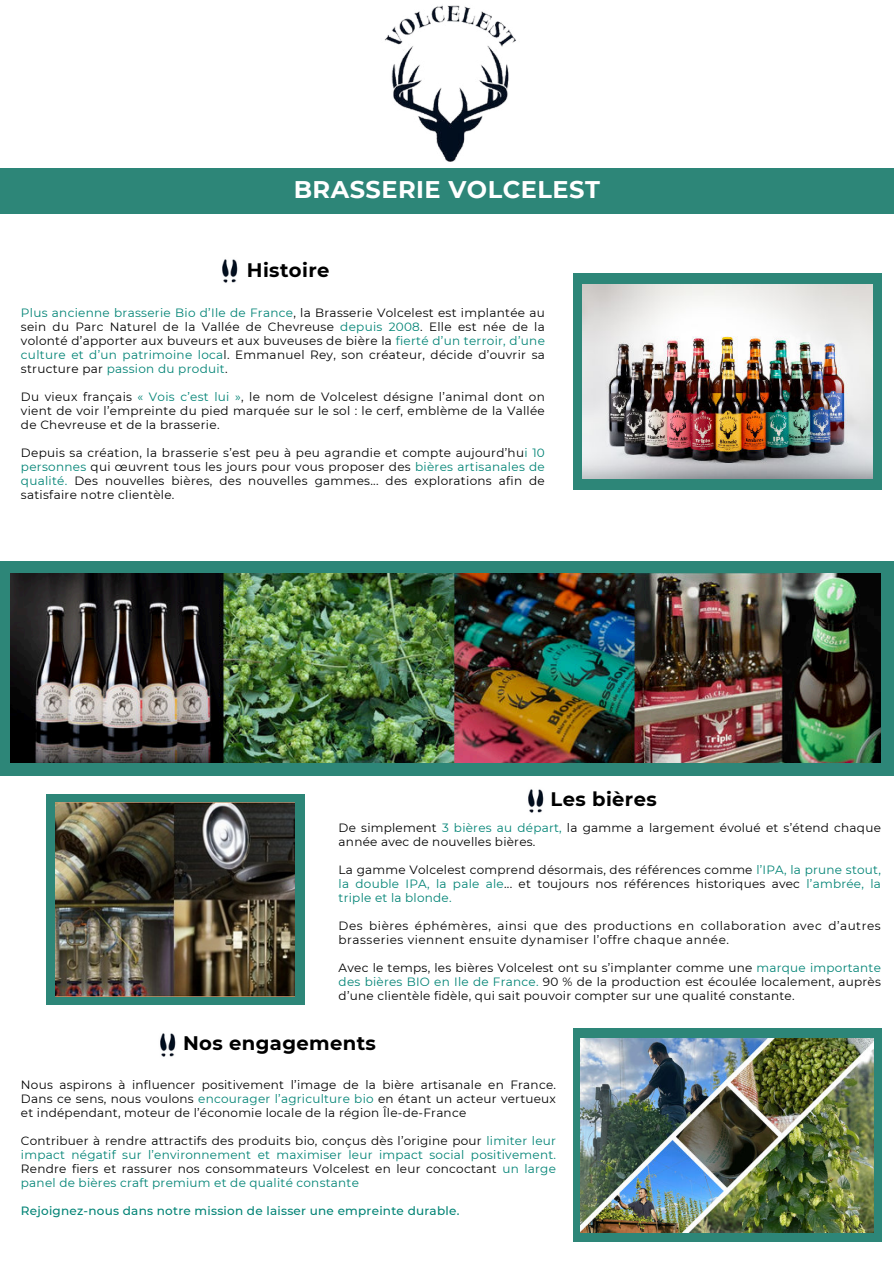
<style>
.page{position:relative;width:894px;height:1264px;background:#fff}
.page>*{position:absolute;margin:0;border:0;box-sizing:border-box;transform-origin:0 0}
.t1{font:700 24px "Montserrat";letter-spacing:.02em;color:#fff}
.t2{font:700 19.5px "Montserrat";letter-spacing:.02em;color:#000}
.t3{font:12px/14px "Montserrat";letter-spacing:.025em;color:#000;text-align:justify}
.t4{font:12px/14px "Montserrat";letter-spacing:.02em;color:#008375;text-align:justify}
.t5{font:12px/14px "Montserrat";letter-spacing:.045em;color:#000}
.t6{font:500 12px "Montserrat";letter-spacing:.02em;color:#008375}
.s1{color:#008375}
.s2{color:#000}
</style>
<div class="page">
<div style="left:0;top:561px;width:893px;height:215px;background:#2d8678"></div>
<img style="left:10px;top:574px;width:870px;height:189px">
<div style="left:46px;top:795px;width:259px;height:209px;background:#2d8678"></div>
<img style="left:55px;top:803px;width:239px;height:193px">
<img style="left:384px;top:5px;width:132px;height:157px">
<div style="left:0;top:168px;width:893px;height:46px;background:#2d8678"></div>
<div style="left:573px;top:1028px;width:307px;height:213px;background:#2d8678"></div>
<img style="left:580px;top:1038px;width:293px;height:194px">
<img style="left:222px;top:259px;width:16px;height:24px">
<img style="left:528px;top:789px;width:16px;height:24px">
<img style="left:160px;top:1033px;width:16px;height:24px">
<div style="left:573px;top:273px;width:307px;height:216px;background:#2d8678"></div>
<img style="left:582px;top:284px;width:290px;height:194px">
<h1 class="t1" style="left:294px;top:173px;width:307px">BRASSERIE VOLCELEST</h1>
<h2 class="t2" style="left:247px;top:256px;width:84px">Histoire</h2>
<p class="t3" style="left:21px;top:306px;width:525px"><span class="s1">Plus ancienne brasserie Bio d’Ile de France</span>, la Brasserie Volcelest est implantée au sein du Parc Naturel de la Vallée de Chevreuse <span class="s1">depuis 2008</span>. Elle est née de la volonté d’apporter aux buveurs et aux buveuses de bière la <span class="s1">fierté d’un terroir, d’une culture et d’un patrimoine loca</span>l. Emmanuel Rey, son créateur, décide d’ouvrir sa structure par <span class="s1">passion du produit</span>.</p>
<p class="t3" style="left:21px;top:390px;width:525px">Du vieux français <span class="s1">« Vois c’est lui »</span>, le nom de Volcelest désigne l’animal dont on vient de voir l’empreinte du pied marquée sur le sol : le cerf, emblème de la Vallée de Chevreuse et de la brasserie.</p>
<p class="t3" style="left:21px;top:446px;width:525px">Depuis sa création, la brasserie s’est peu à peu agrandie et compte aujourd’hu<span class="s1">i 10 personnes</span> qui œuvrent tous les jours pour vous proposer des <span class="s1">bières artisanales de qualité.</span> Des nouvelles bières, des nouvelles gammes... des explorations afin de satisfaire notre clientèle.</p>
<h2 class="t2" style="left:550px;top:785px;width:108px">Les bières</h2>
<p class="t3" style="left:338px;top:820px;width:543px">De simplement <span class="s1">3 bières au départ,</span> la gamme a largement évolué et s’étend chaque année avec de nouvelles bières.</p>
<p class="t3" style="left:338px;top:862px;width:543px">La gamme Volcelest comprend désormais, des références comme <span class="s1">l’IPA, la prune stout, la double IPA, la pale ale</span>... et toujours nos références historiques avec <span class="s1">l’ambrée, la triple et la blonde.</span></p>
<p class="t5" style="left:338px;top:918px;width:543px">Des bières éphémères, ainsi que des productions en collaboration avec d’autres brasseries viennent ensuite dynamiser l’offre chaque année.</p>
<p class="t3" style="left:338px;top:960px;width:543px">Avec le temps, les bières Volcelest ont su s’implanter comme une <span class="s1">marque importante des bières BIO en Ile de France.</span> 90 % de la production est écoulée localement, auprès d’une clientèle fidèle, qui sait pouvoir compter sur une qualité constante.</p>
<h2 class="t2" style="left:183px;top:1029px;width:194px">Nos engagements</h2>
<p class="t3" style="left:21px;top:1077px;width:536px">Nous aspirons à influencer positivement l’image de la bière artisanale en France.<br>Dans ce sens, nous voulons <span class="s1">encourager l’agriculture bio</span> en étant un acteur vertueux et indépendant, moteur de l’économie locale de la région Île-de-France</p>
<p class="t4" style="left:21px;top:1133px;width:536px"><span class="s2">Contribuer à rendre attractifs des produits bio, conçus dès l’origine pour</span> limiter leur impact négatif sur l’environnement et maximiser leur impact social positivement.<br><span class="s2">Rendre fiers et rassurer nos consommateurs Volcelest en leur concoctant</span> un large panel de bières craft premium et de qualité constante</p>
<p class="t6" style="left:21px;top:1202px;width:440px">Rejoignez-nous dans notre mission de laisser une empreinte durable.</p>
</div>
